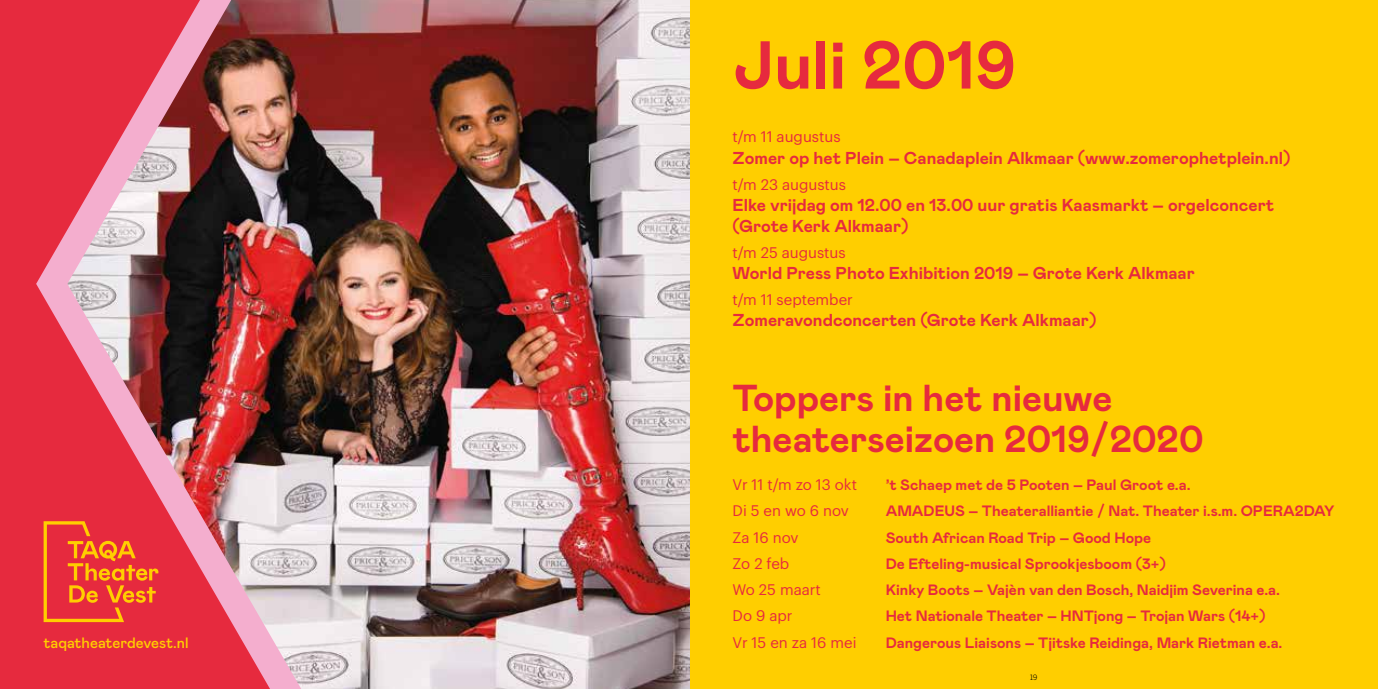
<style>
.page{position:relative;width:1378px;height:689px;background:#fff}
.page>*{position:absolute;margin:0;border:0;box-sizing:border-box;transform-origin:0 0}
.t1{font:700 67.5px "Mabry Pro";color:#e62a3e}
.t2{font:700 37.5px/40.5px "Mabry Pro";color:#e62a3e}
.t3{font:700 17.25px/21px "Mabry Pro";color:#e62a3e}
.t4{font:700 15px "Mabry Pro";color:#e62a3e}
.t5{font:15px "Graphik";color:#e62a3e}
.t6{font:500 15px "Mabry Pro";color:#ffce00}
.t7{font:300 7.5px "Trade Gothic LT Std";color:#000}
</style>
<div class="page">
<div style="left:0;top:0;width:690px;height:689px;background:#e62a3e"></div>
<img style="left:36px;top:0;width:654px;height:689px">
<div style="left:690px;top:0;width:688px;height:689px;background:#ffce00"></div>
<p class="t6" style="left:44px;top:631px;width:146px">taqatheaterdevest.nl</p>
<h1 class="t1" style="left:732px;top:17px;width:285px">Juli 2019</h1>
<p class="t5" style="left:732px;top:126px;width:109px">t/m 11 augustus</p>
<p class="t3" style="left:732px;top:146px;width:559px">Zomer op het Plein – Canadaplein Alkmaar (www.zomerophetplein.nl)</p>
<p class="t5" style="left:732px;top:173px;width:115px">t/m 23 augustus</p>
<p class="t3" style="left:732px;top:194px;width:543px">Elke vrijdag om 12.00 en 13.00 uur gratis Kaasmarkt – orgelconcert (Grote Kerk Alkmaar)</p>
<p class="t5" style="left:732px;top:241px;width:115px">t/m 25 augustus</p>
<p class="t3" style="left:732px;top:262px;width:464px">World Press Photo Exhibition 2019 – Grote Kerk Alkmaar</p>
<p class="t5" style="left:732px;top:289px;width:122px">t/m 11 september</p>
<p class="t3" style="left:732px;top:309px;width:365px">Zomeravondconcerten (Grote Kerk Alkmaar)</p>
<h2 class="t2" style="left:732px;top:377px;width:472px">Toppers in het nieuwe theaterseizoen 2019/2020</h2>
<p class="t5" style="left:732px;top:473px;width:126px">Vr 11 t/m zo 13 okt</p>
<p class="t4" style="left:885px;top:474px;width:306px">’t Schaep met de 5 Pooten – Paul Groot e.a.</p>
<p class="t5" style="left:732px;top:500px;width:118px">Di 5 en wo 6 nov</p>
<p class="t4" style="left:885px;top:500px;width:450px">AMADEUS – Theateralliantie / Nat. Theater i.s.m. OPERA2DAY</p>
<p class="t5" style="left:732px;top:526px;width:68px">Za 16 nov</p>
<p class="t4" style="left:885px;top:527px;width:267px">South African Road Trip – Good Hope</p>
<p class="t5" style="left:732px;top:552px;width:58px">Zo 2 feb</p>
<p class="t4" style="left:885px;top:553px;width:282px">De Efteling-musical Sprookjesboom (3+)</p>
<p class="t5" style="left:732px;top:578px;width:90px">Wo 25 maart</p>
<p class="t4" style="left:885px;top:579px;width:396px">Kinky Boots – Vajèn van den Bosch, Naidjim Severina e.a.</p>
<p class="t5" style="left:732px;top:605px;width:61px">Do 9 apr</p>
<p class="t4" style="left:885px;top:605px;width:381px">Het Nationale Theater – HNTjong – Trojan Wars (14+)</p>
<p class="t5" style="left:732px;top:631px;width:125px">Vr 15 en za 16 mei</p>
<p class="t4" style="left:885px;top:632px;width:398px">Dangerous Liaisons – Tjitske Reidinga, Mark Rietman e.a.</p>
<p class="t7" style="left:1029px;top:672px;width:9px">19</p>
</div>
